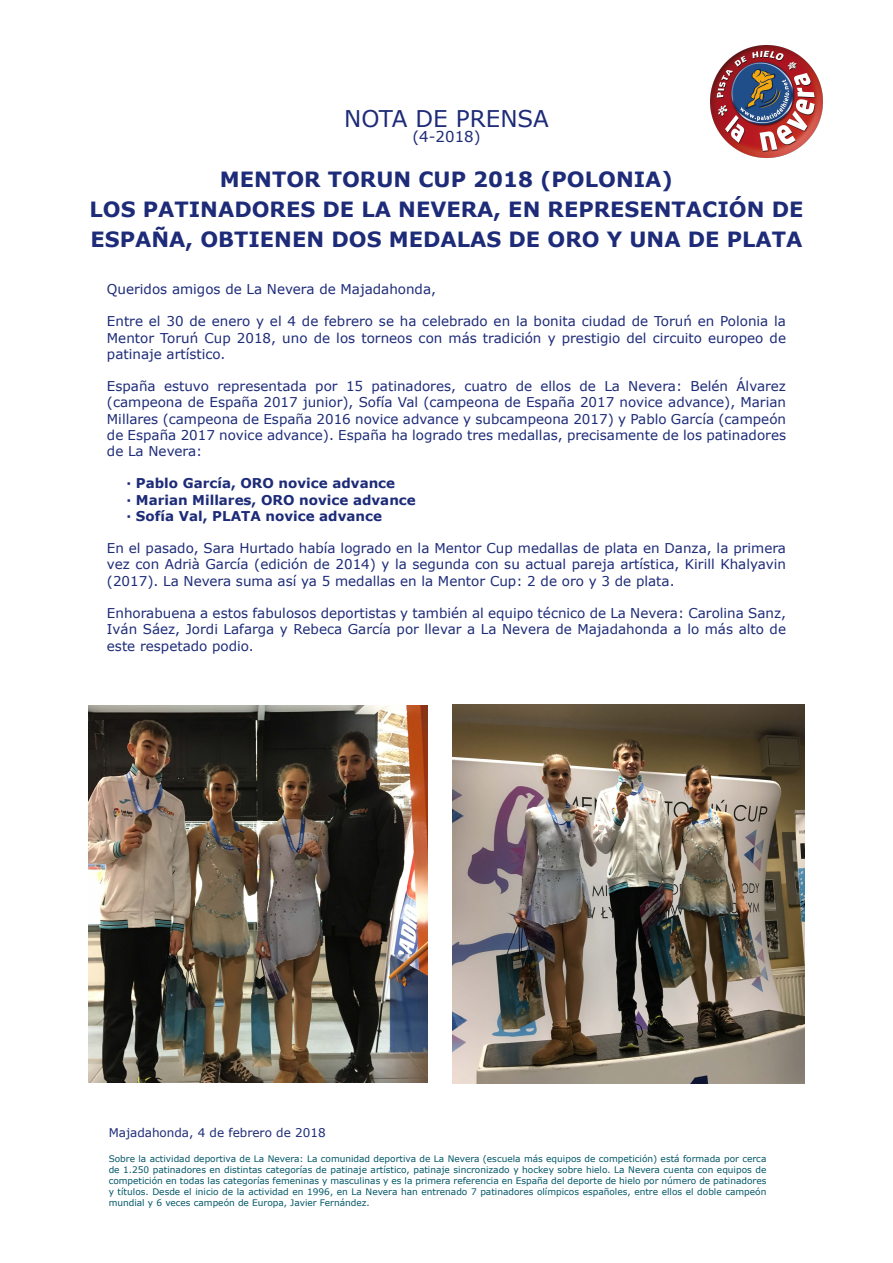
<style>
.page{position:relative;width:893px;height:1263px;background:#fff}
.page>*{position:absolute;margin:0;border:0;box-sizing:border-box;transform-origin:0 0}
.t1{font:22.95px "Verdana";color:#1d2b78}
.t2{font:700 21px/30px "Verdana";color:#1d2b78;text-align:center}
.t3{font:15px "Verdana";color:#1d2b78}
.t4{font:13.5px/16.2px "Verdana";color:#1d2b78;text-align:justify}
.t5{font:700 13.5px/16.2px "Verdana";color:#1d2b78}
.t6{font:12px "Verdana";color:#1d2b78}
.t7{font:9px/10.8px "Verdana";color:#005667;text-align:justify}
</style>
<div class="page">
<img style="left:711px;top:46px;width:111px;height:111px">
<img style="left:89px;top:705px;width:339px;height:377px">
<img style="left:452px;top:705px;width:352px;height:378px">
<h1 class="t1" style="left:344px;top:104px;width:206px">NOTA DE PRENSA</h1>
<p class="t3" style="left:412px;top:127px;width:70px">(4-2018)</p>
<h2 class="t2" style="left:89px;top:164px;width:715px">MENTOR TORUN CUP 2018 (POLONIA)<br>LOS PATINADORES DE LA NEVERA, EN REPRESENTACIÓN DE<br>ESPAÑA, OBTIENEN DOS MEDALAS DE ORO Y UNA DE PLATA</h2>
<p class="t4" style="left:107px;top:281px;width:331px">Queridos amigos de La Nevera de Majadahonda,</p>
<p class="t4" style="left:107px;top:314px;width:681px">Entre el 30 de enero y el 4 de febrero se ha celebrado en la bonita ciudad de Toruń en Polonia la Mentor Toruń Cup 2018, uno de los torneos con más tradición y prestigio del circuito europeo de patinaje artístico.</p>
<p class="t4" style="left:107px;top:378px;width:681px">España estuvo representada por 15 patinadores, cuatro de ellos de La Nevera: Belén Álvarez (campeona de España 2017 junior), Sofía Val (campeona de España 2017 novice advance), Marian Millares (campeona de España 2016 novice advance y subcampeona 2017) y Pablo García (campeón de España 2017 novice advance). España ha logrado tres medallas, precisamente de los patinadores de La Nevera:</p>
<p class="t5" style="left:126px;top:476px;width:291px">∙ Pablo García, ORO novice advance<br>∙ Marian Millares, ORO novice advance ∙ Sofía Val, PLATA novice advance</p>
<p class="t4" style="left:107px;top:540px;width:681px">En el pasado, Sara Hurtado había logrado en la Mentor Cup medallas de plata en Danza, la primera vez con Adrià García (edición de 2014) y la segunda con su actual pareja artística, Kirill Khalyavin (2017). La Nevera suma así ya 5 medallas en la Mentor Cup: 2 de oro y 3 de plata.</p>
<p class="t4" style="left:107px;top:605px;width:681px">Enhorabuena a estos fabulosos deportistas y también al equipo técnico de La Nevera: Carolina Sanz, Iván Sáez, Jordi Lafarga y Rebeca García por llevar a La Nevera de Majadahonda a lo más alto de este respetado podio.</p>
<p class="t6" style="left:109px;top:1125px;width:218px">Majadahonda, 4 de febrero de 2018</p>
<p class="t7" style="left:109px;top:1154px;width:659px">Sobre la actividad deportiva de La Nevera: La comunidad deportiva de La Nevera (escuela más equipos de competición) está formada por cerca de 1.250 patinadores en distintas categorías de patinaje artístico, patinaje sincronizado y hockey sobre hielo. La Nevera cuenta con equipos de competición en todas las categorías femeninas y masculinas y es la primera referencia en España del deporte de hielo por número de patinadores y títulos. Desde el inicio de la actividad en 1996, en La Nevera han entrenado 7 patinadores olímpicos españoles, entre ellos el doble campeón mundial y 6 veces campeón de Europa, Javier Fernández.</p>
</div>
